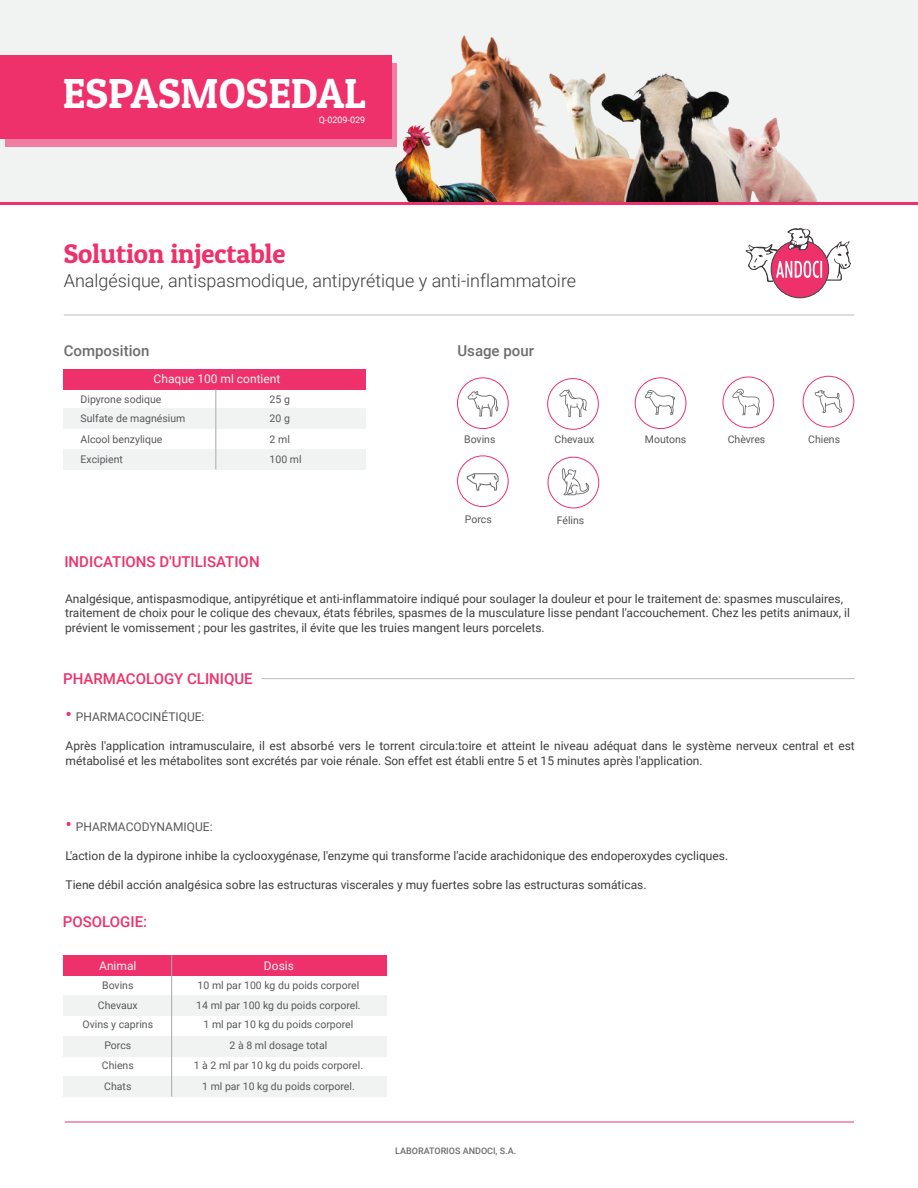
<style>
.page{position:relative;width:918px;height:1188px;background:#fff}
.page>*{position:absolute;margin:0;border:0;box-sizing:border-box;transform-origin:0 0}
.t1{font:42px "Patua One";color:#fff}
.t2{font:27px "Patua One";color:#ee316a}
.t3{font:300 18px "Roboto";color:#3e3e3f}
.t4{font:500 15px "Roboto";color:#ee316a}
.t5{font:500 15px "Roboto";color:#6c6d70}
.t6{font:12px/14.4px "Roboto";color:#3e3e3f}
.t7{font:12px "Roboto";color:#57585a}
.t8{font:12px "Roboto";color:#f2f3f4}
.t9{font:10.5px "Roboto";color:#57585a}
.t10{font:500 9px "Roboto";color:#6c6d70}
.t11{font:9px "Roboto";color:#fff}
.s1{font-size:19.5px;color:#ee316a}
</style>
<div class="page">
<div style="left:0;top:0;width:918px;height:202px;background:#f1f3f3"></div>
<img style="left:433px;top:35px;width:153px;height:167px">
<img style="left:586px;top:73px;width:143px;height:129px">
<img style="left:395px;top:117px;width:105px;height:85px">
<img style="left:721px;top:113px;width:97px;height:89px">
<div style="left:6px;top:63px;width:391px;height:84px;background:#ef7ea0"></div>
<div style="left:0;top:55px;width:392px;height:84px;background:#ee316a"></div>
<hr style="left:0;top:202px;width:918px;height:3px;background:#ee316a">
<div style="left:771px;top:240px;width:58px;height:58px;background:#ee316a;border-radius:50%"></div>
<svg style="left:745px;top:228px;width:106px;height:54px"></svg>
<div style="left:64px;top:369px;width:302px;height:20px;background:#ee316a"></div>
<div style="left:64px;top:409px;width:302px;height:20px;background:#f1f3f3"></div>
<div style="left:64px;top:449px;width:302px;height:21px;background:#f1f3f3"></div>
<div style="left:64px;top:956px;width:323px;height:20px;background:#ee316a"></div>
<div style="left:64px;top:995px;width:323px;height:21px;background:#f1f3f3"></div>
<div style="left:64px;top:1036px;width:323px;height:20px;background:#f1f3f3"></div>
<div style="left:64px;top:1076px;width:323px;height:21px;background:#f1f3f3"></div>
<hr style="left:215px;top:389px;width:1px;height:81px;background:#a8a9ad">
<hr style="left:64px;top:315px;width:790px;height:1px;background:#bcbdc0">
<hr style="left:261px;top:678px;width:594px;height:1px;background:#bcbdc0">
<hr style="left:65px;top:1122px;width:789px;height:1px;background:#ee316a">
<hr style="left:171px;top:956px;width:1px;height:141px;background:#a8a9ad">
<svg style="left:467px;top:391px;width:31px;height:26px"></svg>
<svg style="left:732px;top:389px;width:28px;height:26px"></svg>
<svg style="left:645px;top:390px;width:30px;height:25px"></svg>
<div style="left:457px;top:377px;width:52px;height:52px;border:1px solid #ee316a;border-radius:50%"></div>
<div style="left:547px;top:378px;width:52px;height:52px;border:1px solid #ee316a;border-radius:50%"></div>
<div style="left:635px;top:377px;width:51px;height:52px;border:1px solid #ee316a;border-radius:50%"></div>
<div style="left:723px;top:377px;width:51px;height:51px;border:1px solid #ee316a;border-radius:50%"></div>
<div style="left:803px;top:376px;width:51px;height:51px;border:1px solid #ee316a;border-radius:50%"></div>
<div style="left:548px;top:457px;width:51px;height:51px;border:1px solid #ee316a;border-radius:50%"></div>
<svg style="left:559px;top:389px;width:28px;height:28px"></svg>
<svg style="left:815px;top:390px;width:27px;height:23px"></svg>
<svg style="left:562px;top:468px;width:27px;height:27px"></svg>
<div style="left:457px;top:456px;width:52px;height:51px;border:1px solid #ee316a;border-radius:50%"></div>
<svg style="left:467px;top:473px;width:32px;height:18px"></svg>
<h1 class="t1" style="left:63px;top:67px;width:304px">ESPASMOSEDAL</h1>
<p class="t11" style="left:319px;top:113px;width:48px">Q-0209-029</p>
<h2 class="t2" style="left:64px;top:237px;width:223px">Solution injectable</h2>
<h3 class="t3" style="left:64px;top:268px;width:514px">Analgésique, antispasmodique, antipyrétique y anti-inflammatoire</h3>
<p class="t5" style="left:64px;top:340px;width:87px">Composition</p>
<p class="t5" style="left:457px;top:340px;width:78px">Usage pour</p>
<p class="t8" style="left:154px;top:370px;width:128px">Chaque 100 ml contient</p>
<p class="t9" style="left:81px;top:392px;width:82px">Dipyrone sodique</p>
<p class="t9" style="left:270px;top:392px;width:22px">25 g</p>
<p class="t9" style="left:81px;top:411px;width:106px">Sulfate de magnésium</p>
<p class="t9" style="left:270px;top:411px;width:22px">20 g</p>
<p class="t9" style="left:81px;top:432px;width:83px">Alcool benzylique</p>
<p class="t9" style="left:270px;top:432px;width:22px">2 ml</p>
<p class="t9" style="left:81px;top:452px;width:44px">Excipient</p>
<p class="t9" style="left:270px;top:452px;width:34px">100 ml</p>
<p class="t4" style="left:64px;top:551px;width:197px">INDICATIONS D'UTILISATION</p>
<p class="t9" style="left:464px;top:432px;width:33px">Bovins</p>
<p class="t9" style="left:555px;top:432px;width:41px">Chevaux</p>
<p class="t9" style="left:645px;top:432px;width:43px">Moutons</p>
<p class="t9" style="left:728px;top:432px;width:39px">Chèvres</p>
<p class="t9" style="left:808px;top:432px;width:33px">Chiens</p>
<p class="t9" style="left:465px;top:512px;width:28px">Porcs</p>
<p class="t9" style="left:557px;top:513px;width:29px">Félins</p>
<p class="t6" style="left:65px;top:591px;width:786px">Analgésique, antispasmodique, antipyrétique et anti-inflammatoire indiqué pour soulager la douleur et pour le traitement de: spasmes musculaires, traitement de choix pour le colique des chevaux, états fébriles, spasmes de la musculature lisse pendant l'accouchement. Chez les petits animaux, il prévient le vomissement ; pour les gastrites, il évite que les truies mangent leurs porcelets.</p>
<p class="t4" style="left:63px;top:668px;width:191px">PHARMACOLOGY CLINIQUE</p>
<p class="t7" style="left:66px;top:709px;width:140px"><span class="s1">•</span> PHARMACOCINÉTIQUE:</p>
<p class="t6" style="left:66px;top:738px;width:791px">Après l'application intramusculaire, il est absorbé vers le torrent circula:toire et atteint le niveau adéquat dans le système nerveux central et est métabolisé et les métabolites sont excrétés par voie rénale. Son effet est établi entre 5 et 15 minutes après l'application.</p>
<p class="t7" style="left:66px;top:818px;width:149px"><span class="s1">•</span> PHARMACODYNAMIQUE:</p>
<p class="t6" style="left:66px;top:848px;width:664px">L'action de la dypirone inhibe la cyclooxygénase, l'enzyme qui transforme l'acide arachidonique des endoperoxydes cycliques.</p>
<p class="t6" style="left:66px;top:877px;width:583px">Tiene débil acción analgésica sobre las estructuras viscerales y muy fuertes sobre las estructuras somáticas.</p>
<p class="t4" style="left:63px;top:911px;width:86px">POSOLOGIE:</p>
<p class="t8" style="left:99px;top:957px;width:39px">Animal</p>
<p class="t8" style="left:264px;top:957px;width:32px">Dosis</p>
<p class="t9" style="left:102px;top:978px;width:33px">Bovins</p>
<p class="t9" style="left:198px;top:978px;width:163px">10 ml par 100 kg du poids corporel</p>
<p class="t9" style="left:98px;top:998px;width:41px">Chevaux</p>
<p class="t9" style="left:196px;top:998px;width:166px">14 ml par 100 kg du poids corporel.</p>
<p class="t9" style="left:83px;top:1017px;width:72px">Ovins y caprins</p>
<p class="t9" style="left:204px;top:1017px;width:151px">1 ml par 10 kg du poids corporel</p>
<p class="t9" style="left:104px;top:1038px;width:28px">Porcs</p>
<p class="t9" style="left:230px;top:1038px;width:99px">2 à 8 ml dosage total</p>
<p class="t9" style="left:102px;top:1058px;width:33px">Chiens</p>
<p class="t9" style="left:194px;top:1058px;width:171px">1 à 2 ml par 10 kg du poids corporel.</p>
<p class="t9" style="left:104px;top:1079px;width:29px">Chats</p>
<p class="t9" style="left:202px;top:1079px;width:154px">1 ml par 10 kg du poids corporel.</p>
<p class="t10" style="left:395px;top:1144px;width:123px">LABORATORIOS ANDOCI, S.A.</p>
</div>
